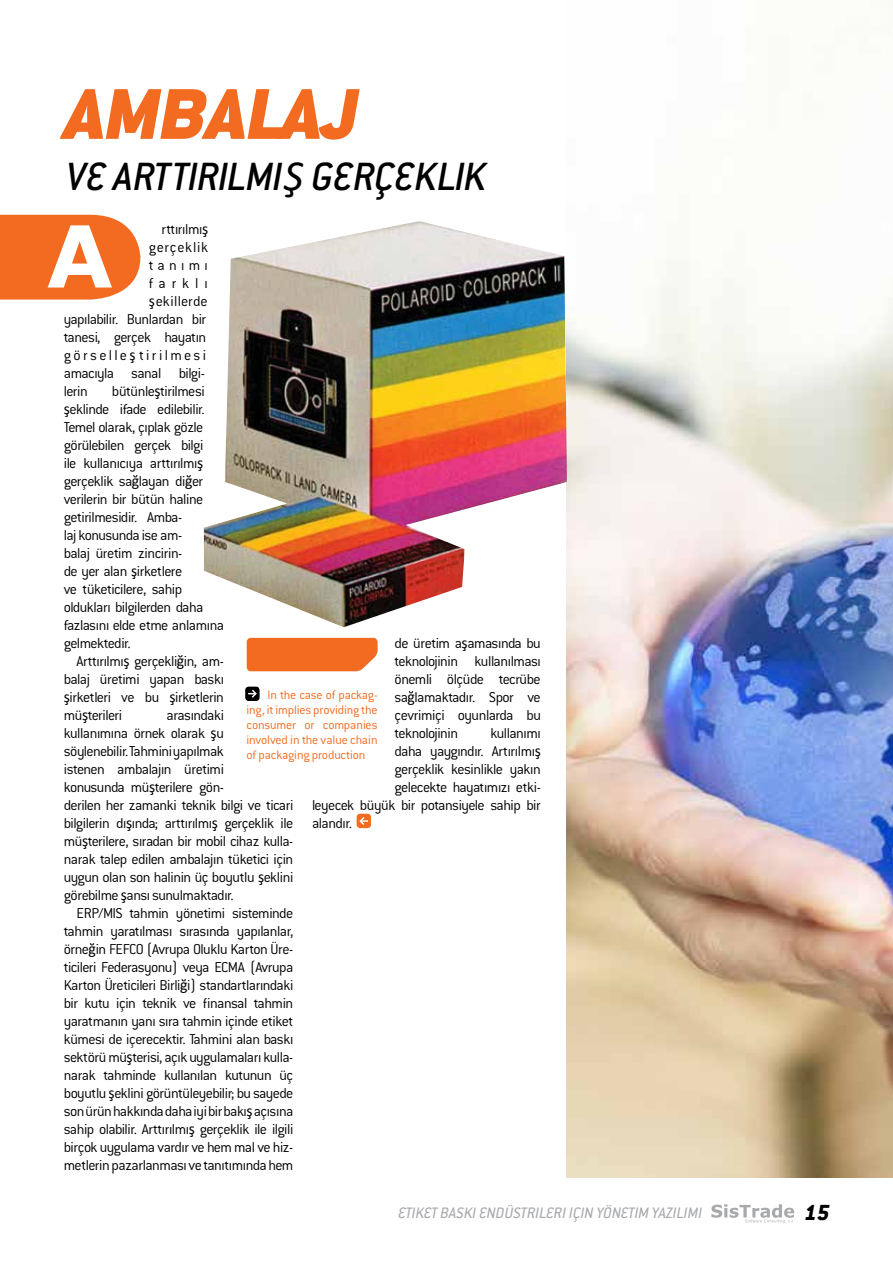
<style>
.page{position:relative;width:893px;height:1263px;background:#fff}
.page>*{position:absolute;margin:0;border:0;box-sizing:border-box;transform-origin:0 0}
.t1{font:italic 900 78.75px "Conduit ITC Std";color:#f36b20}
.t2{font:italic 500 43.2px "Conduit ITC Std";letter-spacing:-.02em;color:#000}
.t3{font:italic 800 24px "Conduit ITC Std";color:#000}
.t4{font:italic 16.65px "Conduit ITC Std";color:#a7a9ac}
.t5{font:300 15.75px/18px "Conduit ITC Std";letter-spacing:-.025em;color:#000;text-align:justify}
.t6{font:300 15.75px "Conduit ITC Std";letter-spacing:-.045em;color:#000}
.t7{font:300 15.75px "Conduit ITC Std";letter-spacing:.155em;color:#000}
.t8{font:300 15.75px "Conduit ITC Std";letter-spacing:.005em;color:#000}
.t9{font:300 15.75px "Conduit ITC Std";letter-spacing:.055em;color:#000}
.t10{font:300 13.5px/15px "Conduit ITC Std";letter-spacing:-.015em;color:#f36b20;text-align:justify}
.s1{font-family:"Calibri";font-weight:400}
</style>
<div class="page">
<div style="left:357px;top:814px;width:14px;height:14px;background:#f36b20;border-radius:3px"></div>
<svg style="left:359px;top:817px;width:9px;height:8px"></svg>
<svg style="left:711px;top:1204px;width:83px;height:19px"></svg>
<img style="left:567px;top:0;width:326px;height:1178px">
<div style="left:247px;top:638px;width:131px;height:33px;background:#f36b20"></div>
<div style="left:245px;top:687px;width:15px;height:14px;background:#000;border-radius:3px"></div>
<svg style="left:248px;top:689px;width:9px;height:9px"></svg>
<img style="left:204px;top:221px;width:363px;height:406px">
<svg style="left:0;top:215px;width:140px;height:85px"></svg>
<h1 class="t1" style="left:64px;top:71px;width:295px">AMBALAJ</h1>
<h2 class="t2" style="left:67px;top:150px;width:421px">VE ARTTIRILMI<span class="s1">Ş</span> GERÇEKLIK</h2>
<p class="t5" style="left:162px;top:220px;width:48px">rttırılmı<span class="s1">ş</span></p>
<p class="t9" style="left:149px;top:238px;width:61px">gerçeklik</p>
<p class="t5" style="left:149px;top:256px;width:60px">tanımı</p>
<p class="t5" style="left:149px;top:274px;width:60px">farklı</p>
<p class="t8" style="left:149px;top:292px;width:60px"><span class="s1">ş</span>ekillerde</p>
<p class="t5" style="left:64px;top:310px;width:144px">yapılabilir. Bunlardan bir</p>
<p class="t5" style="left:64px;top:328px;width:144px">tanesi, gerçek hayatın</p>
<p class="t7" style="left:64px;top:346px;width:144px">görselle<span class="s1">ş</span>tirilmesi</p>
<p class="t6" style="left:64px;top:364px;width:143px">amacıyla sanal bilgi-</p>
<p class="t5" style="left:64px;top:382px;width:26px">lerin</p>
<p class="t5" style="left:64px;top:382px;width:162px;text-align:left;text-indent:48px">bütünle<span class="s1">ş</span>tirilmesi <span class="s1">ş</span>eklinde ifade edilebilir.<br>Temel olarak, çıplak gözle görülebilen gerçek bilgi<br>ile kullanıcıya arttırılmı<span class="s1">ş </span>gerçeklik sa<span class="s1">ğ</span>layan di<span class="s1">ğ</span>er verilerin bir bütün haline getirilmesidir. Amba-<br>laj konusunda ise am-<br>balaj üretim zincirin-<br>de yer alan <span class="s1">ş</span>irketlere<br>ve tüketicilere, sahip oldukları bilgilerden daha fazlasını elde etme anlamına gelmektedir.</p>
<p class="t5" style="left:64px;top:652px;width:162px;text-indent:13px">Arttırılmı<span class="s1">ş</span> gerçekli<span class="s1">ğ</span>in, am&shy;balaj üretimi yapan baskı <span class="s1">ş</span>irketleri ve bu <span class="s1">ş</span>irketlerin mü<span class="s1">ş</span>terileri</p>
<p class="t5" style="left:395px;top:634px;width:148px">de üretim a<span class="s1">ş</span>amasında bu teknolojinin kullanılması önemli ölçüde tecrübe sa<span class="s1">ğ</span>lamaktadır. Spor ve çevrimiçi oyunlarda bu teknolojinin</p>
<p class="t10" style="left:246px;top:687px;width:133px;text-indent:21px">In the case of packag&shy;ing, it implies providing the consumer or companies involved in the value chain of packaging production</p>
<p class="t5" style="left:64px;top:706px;width:231px;text-align:left;text-indent:103px">arasındaki<br>kullanımına örnek olarak <span class="s1">ş</span>u<br>söylenebilir. Tahmini yapılmak<br>istenen ambalajın üretimi<br>konusunda mü<span class="s1">ş</span>terilere gön-<br>derilen her zamanki teknik bilgi ve ticari bilgilerin dı<span class="s1">ş</span>ında; arttırılmı<span class="s1">ş</span> gerçeklik ile mü<span class="s1">ş</span>terilere, sıradan bir mobil cihaz kulla&shy;narak talep edilen ambalajın tüketici için uygun olan son halinin üç boyutlu <span class="s1">ş</span>eklini görebilme <span class="s1">ş</span>ansı sunulmaktadır.</p>
<p class="t5" style="left:64px;top:904px;width:231px;text-indent:13px">ERP/MIS tahmin yönetimi sisteminde tahmin yaratılması sırasında yapılanlar, örne<span class="s1">ğ</span>in FEFCO (Avrupa Oluklu Karton Üre&shy;ticileri Federasyonu) veya ECMA (Avrupa Karton Üreticileri Birli<span class="s1">ğ</span>i) standartlarındaki bir kutu için teknik ve finansal tahmin yaratmanın yanı sıra tahmin içinde etiket kümesi de içerecektir. Tahmini alan baskı sektörü mü<span class="s1">ş</span>terisi, açık uygulamaları kulla&shy;narak tahminde kullanılan kutunun üç boyutlu <span class="s1">ş</span>eklini görüntüleyebilir; bu sayede son ürün hakkında daha iyi bir bakı<span class="s1">ş</span> açısına sahip olabilir. Arttırılmı<span class="s1">ş</span> gerçeklik ile ilgili birçok uygulama vardır ve hem mal ve hiz&shy;metlerin pazarlanması ve tanıtımında hem</p>
<p class="t5" style="left:490px;top:724px;width:52px">kullanımı</p>
<p class="t5" style="left:395px;top:742px;width:148px">daha yaygındır. Artırılmı<span class="s1">ş</span></p>
<p class="t5" style="left:395px;top:760px;width:148px">gerçeklik kesinlikle yakın</p>
<p class="t5" style="left:395px;top:778px;width:148px">gelecekte hayatımızı etki-</p>
<p class="t5" style="left:312px;top:796px;width:230px">leyecek büyük bir potansiyele sahip bir</p>
<p class="t5" style="left:312px;top:814px;width:41px">alandır.</p>
<p class="t4" style="left:398px;top:1202px;width:305px">ETIKET BASKI ENDÜSTRILERI IÇIN YÖNETIM YAZILIMI</p>
<h3 class="t3" style="left:804px;top:1198px;width:27px">15</h3>
</div>
